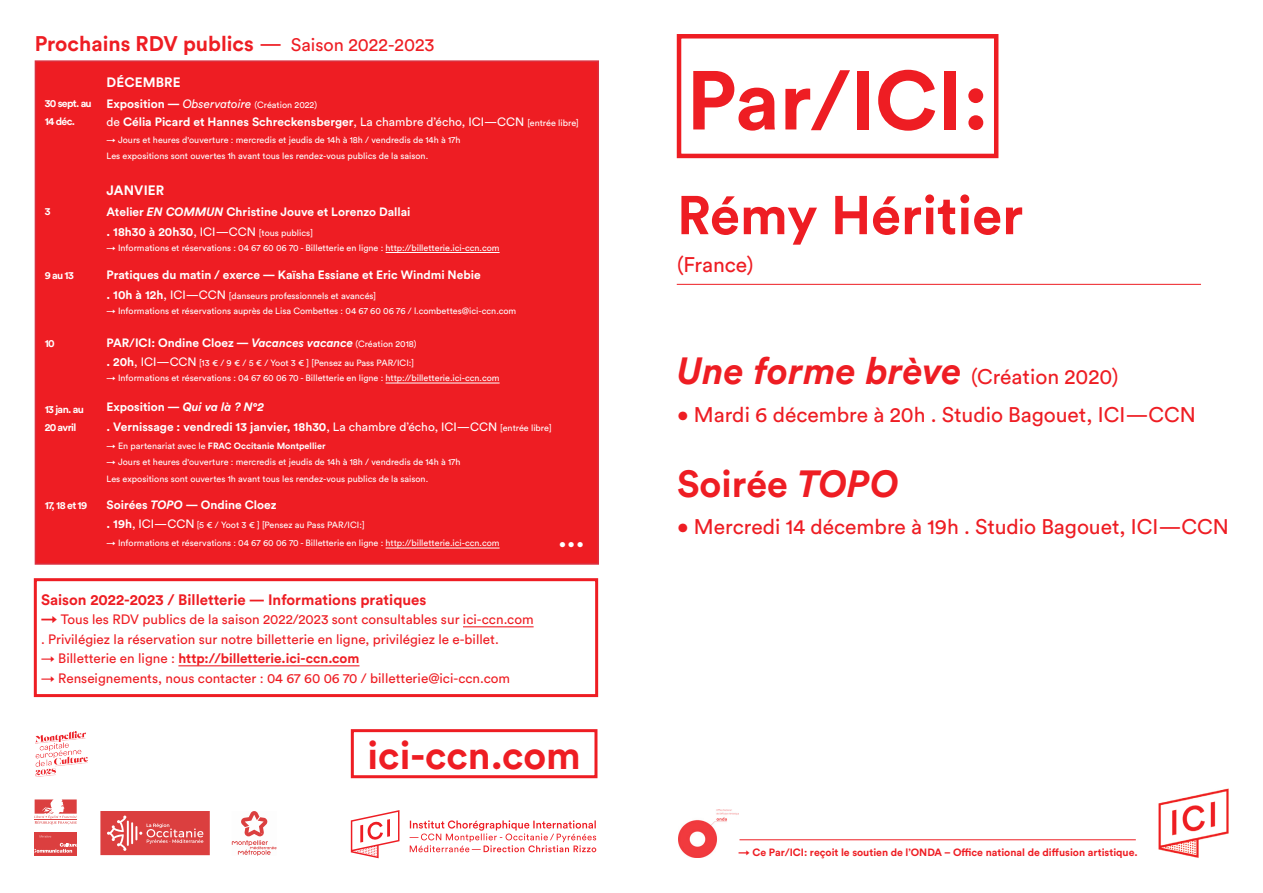
<style>
.page{position:relative;width:1263px;height:893px;background:#fff}
.page>*{position:absolute;margin:0;border:0;box-sizing:border-box;transform-origin:0 0}
.t1{font:700 82.5px "Circular Std";color:#ee1d23}
.t2{font:700 54px "Circular Std";color:#ee1d23}
.t3{font:700 39px "Circular Std";color:#ee1d23}
.t4{font:700 37.5px "Circular Std";color:#ee1d23}
.t5{font:700 28.5px "Circular Std";color:#fff}
.t6{font:21px "Circular Std";color:#ee1d23}
.t7{font:700 21px "Circular Std";color:#ee1d23}
.t8{font:700 15px "Circular Std";color:#ee1d23}
.t9{font:13.5px/19.5px "Circular Std";color:#ee1d23}
.t10{font:700 13.5px "Circular Std";color:#ee1d23}
.t11{font:700 13.5px "Circular Std";letter-spacing:.01em;color:#fff}
.t12{font:700 12px "Circular Std";color:#fff}
.t13{font:700 10.5px "Circular Std";color:#ee1d23}
.t14{font:700 10.5px/18px "Circular Std";letter-spacing:-.06em;color:#fff}
.t15{font:9px "Circular Std";color:#fff}
.t16{font:700 9px "Circular Std";color:#fff}
.s1{font-weight:400}
.s2{font-weight:400;font-size:18px}
.s3{font-weight:700;font-size:12px}
.s4{font-style:italic;font-size:12px}
.s5{font-weight:400;font-size:9px}
.s6{font-style:italic}
.s7{font-size:12px}
.s8{font-weight:700;font-size:15px}
.s9{font-weight:700;font-style:italic;font-size:37.5px}
</style>
<div class="page">
<div style="left:35px;top:60px;width:564px;height:505px;background:#ee1d23;border:2px solid #da2f3e"></div>
<div style="left:677px;top:34px;width:321px;height:124px;border:4px solid #ee1d23"></div>
<img style="left:1158px;top:788px;width:71px;height:70px">
<hr style="left:386px;top:252px;width:114px;height:1px;background:#fff">
<hr style="left:386px;top:383px;width:114px;height:1px;background:#fff">
<hr style="left:386px;top:548px;width:114px;height:1px;background:#fff">
<hr style="left:677px;top:284px;width:524px;height:1px;background:#ee1d23">
<svg style="left:351px;top:810px;width:48px;height:48px"></svg>
<svg style="left:410px;top:820px;width:186px;height:32px"></svg>
<div style="left:351px;top:729px;width:246px;height:49px;border:3px solid #ee1d23"></div>
<svg style="left:100px;top:811px;width:110px;height:44px;background:#df5555"></svg>
<svg style="left:232px;top:811px;width:45px;height:45px"></svg>
<div style="left:35px;top:832px;width:42px;height:23px;background:#db3f3f"></div>
<svg style="left:40px;top:835px;width:11px;height:2px"></svg>
<svg style="left:35px;top:843px;width:42px;height:10px"></svg>
<svg style="left:34px;top:799px;width:43px;height:25px"></svg>
<hr style="left:463px;top:626px;width:71px;height:1px;background:#ee1d23">
<hr style="left:178px;top:665px;width:181px;height:1px;background:#ee1d23">
<div style="left:34px;top:578px;width:564px;height:119px;border:3px solid #ee1d23"></div>
<img style="left:36px;top:732px;width:52px;height:45px">
<img style="left:678px;top:810px;width:61px;height:48px">
<hr style="left:739px;top:839px;width:397px;height:1px;background:#ee1d23">
<p class="t7" style="left:35px;top:30px;width:401px">Prochains RDV publics <span class="s1">—</span> <span class="s2">Saison 2022-2023</span></p>
<p class="t11" style="left:107px;top:74px;width:76px">DÉCEMBRE</p>
<p class="t15" style="left:107px;top:100px;width:212px"><span class="s3">Exposition —</span> <span class="s4">Observatoire</span> (Création 2022)</p>
<p class="t12" style="left:107px;top:114px;width:474px"><span class="s1">de</span> Célia Picard et Hannes Schreckensberger<span class="s1">, La chambre d’écho, ICI—CCN</span> <span class="s5">[entrée libre]</span></p>
<p class="t15" style="left:107px;top:134px;width:356px">→ Jours et heures d'ouverture : mercredis et jeudis de 14h à 18h / vendredis de 14h à 17h</p>
<p class="t15" style="left:107px;top:151px;width:323px">Les expositions sont ouvertes 1h avant tous les rendez-vous publics de la saison.</p>
<p class="t11" style="left:107px;top:182px;width:59px">JANVIER</p>
<p class="t12" style="left:107px;top:204px;width:305px">Atelier <span class="s6">EN COMMUN</span> Christine Jouve et Lorenzo Dallai</p>
<p class="t15" style="left:107px;top:227px;width:208px"><span class="s3">. 18h30 à 20h30</span><span class="s7">, ICI—CCN</span> [tous publics]</p>
<p class="t15" style="left:107px;top:242px;width:395px">→ Informations et réservations : 04 67 60 06 70 - Billetterie en ligne : http://billetterie.ici-ccn.com</p>
<p class="t12" style="left:107px;top:267px;width:376px">Pratiques du matin / exerce — Kaïsha Essiane et Eric Windmi Nebie</p>
<p class="t15" style="left:107px;top:290px;width:271px"><span class="s3">. 10h à 12h</span><span class="s7">, ICI—CCN</span> [danseurs professionnels et avancés]</p>
<p class="t15" style="left:107px;top:305px;width:411px">→ Informations et réservations auprès de Lisa Combettes : 04 67 60 06 76 / l.combettes@ici-ccn.com</p>
<p class="t12" style="left:107px;top:335px;width:312px">PAR/ICI: Ondine Cloez — <span class="s6">Vacances vacance</span> <span class="s5">(Création 2018)</span></p>
<p class="t15" style="left:107px;top:358px;width:309px"><span class="s3">. 20h</span><span class="s7">, ICI—CCN</span> [13 € / 9 € / 5 € / Yoot 3 € ] [Pensez au Pass PAR/ICI:]</p>
<p class="t15" style="left:107px;top:373px;width:395px">→ Informations et réservations : 04 67 60 06 70 - Billetterie en ligne : http://billetterie.ici-ccn.com</p>
<p class="t12" style="left:107px;top:399px;width:159px">Exposition — <span class="s6">Qui va là ? N°2</span></p>
<p class="t12" style="left:107px;top:419px;width:446px">. Vernissage : vendredi 13 janvier, 18h30<span class="s1">, La chambre d’écho, ICI—CCN</span> <span class="s5">[entrée libre]</span></p>
<p class="t16" style="left:107px;top:440px;width:220px"><span class="s1">→ En partenariat avec le</span> FRAC Occitanie Montpellier</p>
<p class="t15" style="left:107px;top:457px;width:356px">→ Jours et heures d'ouverture : mercredis et jeudis de 14h à 18h / vendredis de 14h à 17h</p>
<p class="t15" style="left:107px;top:473px;width:323px">Les expositions sont ouvertes 1h avant tous les rendez-vous publics de la saison.</p>
<p class="t12" style="left:107px;top:497px;width:171px">Soirées <span class="s6">TOPO</span> — Ondine Cloez</p>
<p class="t15" style="left:107px;top:520px;width:260px"><span class="s3">. 19h</span><span class="s7">, ICI—CCN</span> [5 € / Yoot 3 € ] [Pensez au Pass PAR/ICI:]</p>
<p class="t15" style="left:107px;top:538px;width:395px">→ Informations et réservations : 04 67 60 06 70 - Billetterie en ligne : http://billetterie.ici-ccn.com</p>
<p class="t14" style="left:45px;top:94px;width:49px">30 sept. au<br>14 déc.</p>
<p class="t14" style="left:45px;top:202px;width:7px">3</p>
<p class="t14" style="left:45px;top:267px;width:31px">9 au 13</p>
<p class="t14" style="left:45px;top:334px;width:12px">10</p>
<p class="t14" style="left:45px;top:400px;width:41px">13 jan. au</p>
<p class="t14" style="left:45px;top:418px;width:33px">20 avril</p>
<p class="t14" style="left:45px;top:496px;width:44px">17, 18 et 19</p>
<p class="t5" style="left:558px;top:518px;width:28px">...</p>
<p class="t8" style="left:41px;top:590px;width:387px">Saison 2022-2023 / Billetterie — Informations pratiques</p>
<p class="t9" style="left:41px;top:609px;width:494px"><span class="s8">→</span> Tous les RDV publics de la saison 2022/2023 sont consultables sur ici-ccn.com . Privilégiez la réservation sur notre billetterie en ligne, privilégiez le e-billet.</p>
<p class="t10" style="left:41px;top:650px;width:320px"><span class="s1">→ Billetterie en ligne :</span> http://billetterie.ici-ccn.com</p>
<p class="t9" style="left:41px;top:668px;width:470px">→ Renseignements, nous contacter : 04 67 60 06 70 / billetterie@ici-ccn.com</p>
<p class="t3" style="left:368px;top:731px;width:215px">ici-ccn.com</p>
<p class="t1" style="left:687px;top:47px;width:304px">Par/ICI:</p>
<p class="t2" style="left:677px;top:180px;width:348px">Rémy Héritier</p>
<p class="t6" style="left:677px;top:252px;width:78px">(France)</p>
<p class="t6" style="left:677px;top:364px;width:443px"><span class="s9">Une forme brève</span> (Création 2020)</p>
<p class="t6" style="left:677px;top:402px;width:520px">• Mardi 6 décembre à 20h . Studio Bagouet, ICI—CCN</p>
<p class="t4" style="left:677px;top:459px;width:223px">Soirée <span class="s6">TOPO</span></p>
<p class="t6" style="left:677px;top:514px;width:553px">• Mercredi 14 décembre à 19h . Studio Bagouet, ICI—CCN</p>
<p class="t13" style="left:739px;top:845px;width:401px">→ Ce Par/ICI: reçoit le soutien de l’ONDA – Office national de diffusion artistique.</p>
</div>
